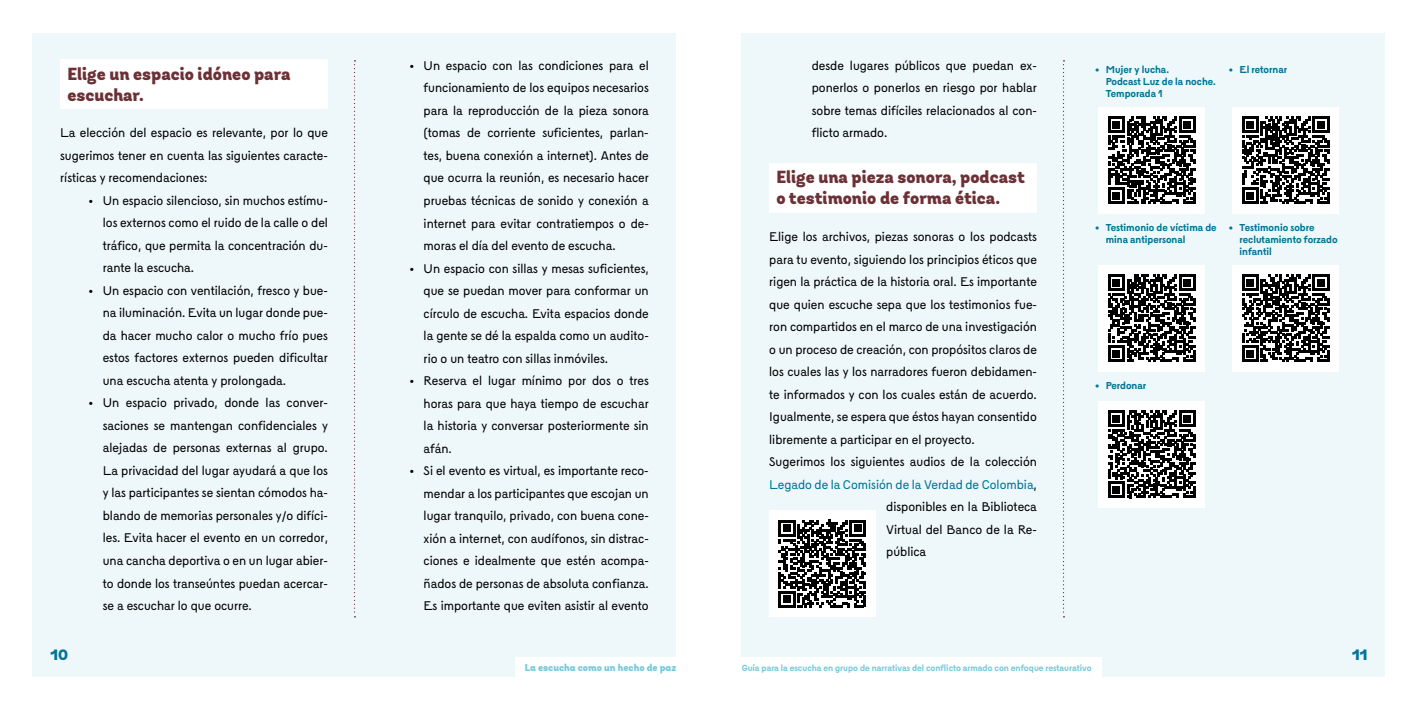
<style>
.page{position:relative;width:1418px;height:709px;background:#fff}
.page>*{position:absolute;margin:0;border:0;box-sizing:border-box;transform-origin:0 0}
.t1{font:900 17.5px/21px "Andes W04";color:#6c3136}
.t2{font:900 15px "Andes W04";color:#007597}
.t3{font:12.5px/22.5px "blaa";color:#000;text-align:justify}
.t4{font:12.5px "blaa";color:#007597}
.t5{font:700 10px/12px "blaa";color:#007597}
.t6{font:900 10px "Andes W04";color:#75c9db}
.t7{font:700 8.75px "blaa";color:#75c9db}
.s1{color:#000}
</style>
<div class="page">
<div style="left:741px;top:33px;width:644px;height:643px;background:#eef8fb"></div>
<div style="left:33px;top:33px;width:643px;height:643px;background:#eef8fb"></div>
<svg style="left:354px;top:60px;width:1px;height:557px"></svg>
<svg style="left:1063px;top:60px;width:1px;height:557px"></svg>
<div style="left:515px;top:657px;width:172px;height:27px;background:#fff"></div>
<div style="left:738px;top:657px;width:363px;height:27px;background:#fff"></div>
<div style="left:60px;top:59px;width:268px;height:49px;background:#fff"></div>
<div style="left:769px;top:163px;width:267px;height:49px;background:#fff"></div>
<div style="left:1098px;top:107px;width:106px;height:106px;background:#fff"></div>
<svg style="left:1108px;top:116px;width:87px;height:88px"></svg>
<div style="left:1232px;top:107px;width:106px;height:106px;background:#fff"></div>
<svg style="left:1242px;top:116px;width:87px;height:88px"></svg>
<div style="left:1098px;top:265px;width:106px;height:106px;background:#fff"></div>
<svg style="left:1108px;top:274px;width:87px;height:88px"></svg>
<div style="left:1232px;top:265px;width:106px;height:106px;background:#fff"></div>
<svg style="left:1242px;top:274px;width:87px;height:88px"></svg>
<div style="left:1098px;top:401px;width:106px;height:106px;background:#fff"></div>
<svg style="left:1108px;top:410px;width:87px;height:88px"></svg>
<div style="left:769px;top:510px;width:106px;height:107px;background:#fff"></div>
<svg style="left:778px;top:520px;width:88px;height:87px"></svg>
<h1 class="t1" style="left:67px;top:64px;width:224px">Elige un espacio idóneo para escuchar.</h1>
<p class="t3" style="left:60px;top:121px;width:269px">La elección del espacio es relevante, por lo que sugerimos tener en cuenta las siguientes caracte&shy;rísticas y recomendaciones:</p>
<p class="t3" style="left:103px;top:189px;width:227px;text-indent:-14px">• Un espacio silencioso, sin muchos estímu&shy;los externos como el ruido de la calle o del tráfico, que permita la concentración du&shy;rante la escucha.</p>
<p class="t3" style="left:103px;top:279px;width:227px;text-indent:-14px">• Un espacio con ventilación, fresco y bue&shy;na iluminación. Evita un lugar donde pue&shy;da hacer mucho calor o mucho frío pues estos factores externos pueden dificultar una escucha atenta y prolongada.</p>
<p class="t3" style="left:103px;top:391px;width:227px;text-indent:-14px">• Un espacio privado, donde las conver&shy;saciones se mantengan confidenciales y alejadas de personas externas al grupo.<br>La privacidad del lugar ayudará a que los y las participantes se sientan cómodos ha&shy;blando de memorias personales y/o difíci&shy;les. Evita hacer el evento en un corredor, una cancha deportiva o en un lugar abier&shy;to donde los transeúntes puedan acercar&shy;se a escuchar lo que ocurre.</p>
<p class="t3" style="left:423px;top:54px;width:227px;text-indent:-14px">• Un espacio con las condiciones para el funcionamiento de los equipos necesarios para la reproducción de la pieza sonora (tomas de corriente suficientes, parlan&shy;tes, buena conexión a internet). Antes de que ocurra la reunión, es necesario hacer pruebas técnicas de sonido y conexión a internet para evitar contratiempos o de&shy;moras el día del evento de escucha.</p>
<p class="t3" style="left:423px;top:257px;width:227px;text-indent:-14px">• Un espacio con sillas y mesas suficientes, que se puedan mover para conformar un círculo de escucha. Evita espacios donde la gente se dé la espalda como un audito&shy;rio o un teatro con sillas inmóviles.</p>
<p class="t3" style="left:423px;top:369px;width:227px;text-indent:-14px">• Reserva el lugar mínimo por dos o tres horas para que haya tiempo de escuchar la historia y conversar posteriormente sin afán.</p>
<p class="t3" style="left:423px;top:459px;width:227px;text-indent:-14px">• Si el evento es virtual, es importante reco&shy;mendar a los participantes que escojan un lugar tranquilo, privado, con buena cone&shy;xión a internet, con audífonos, sin distrac&shy;ciones e idealmente que estén acompa&shy;ñados de personas de absoluta confianza.<br>Es importante que eviten asistir al evento</p>
<p class="t3" style="left:811px;top:54px;width:226px">desde lugares públicos que puedan ex&shy;ponerlos o ponerlos en riesgo por hablar sobre temas difíciles relacionados al con&shy;flicto armado.</p>
<h1 class="t1" style="left:776px;top:167px;width:250px">Elige una pieza sonora, podcast o testimonio de forma ética.</h1>
<p class="t3" style="left:769px;top:225px;width:269px">Elige los archivos, piezas sonoras o los podcasts</p>
<p class="t3" style="left:769px;top:248px;width:269px">para tu evento, siguiendo los principios éticos que</p>
<p class="t3" style="left:769px;top:270px;width:269px">rigen la práctica de la historia oral. Es importante</p>
<p class="t3" style="left:769px;top:293px;width:269px">que quien escuche sepa que los testimonios fue-</p>
<p class="t3" style="left:769px;top:315px;width:269px">ron compartidos en el marco de una investigación</p>
<p class="t3" style="left:769px;top:338px;width:269px">o un proceso de creación, con propósitos claros de</p>
<p class="t3" style="left:769px;top:360px;width:269px">los cuales las y los narradores fueron debidamen-</p>
<p class="t3" style="left:769px;top:383px;width:269px">te informados y con los cuales están de acuerdo.</p>
<p class="t3" style="left:769px;top:405px;width:269px">Igualmente, se espera que éstos hayan consentido</p>
<p class="t3" style="left:769px;top:428px;width:207px">libremente a participar en el proyecto.</p>
<p class="t3" style="left:769px;top:450px;width:269px">Sugerimos los siguientes audios de la colección</p>
<p class="t4" style="left:769px;top:476px;width:269px">Legado de la Comisión de la Verdad de Colombia<span class="s1">,</span></p>
<p class="t3" style="left:886px;top:495px;width:152px">disponibles en la Biblioteca</p>
<p class="t3" style="left:886px;top:518px;width:152px">Virtual del Banco de la Re-</p>
<p class="t3" style="left:886px;top:540px;width:42px">pública</p>
<p class="t5" style="left:1105px;top:63px;width:112px;text-indent:-11px">• Mujer y lucha.<br>Podcast Luz de la noche.<br>Temporada 1</p>
<p class="t5" style="left:1228px;top:63px;width:60px">• El retornar</p>
<p class="t5" style="left:1105px;top:221px;width:112px;text-indent:-11px">• Testimonio de víctima de mina antipersonal</p>
<p class="t5" style="left:1239px;top:221px;width:100px;text-indent:-11px">• Testimonio sobre reclutamiento forzado infantil</p>
<p class="t5" style="left:1095px;top:379px;width:53px">• Perdonar</p>
<p class="t2" style="left:50px;top:644px;width:19px">10</p>
<p class="t2" style="left:1351px;top:644px;width:17px">11</p>
<p class="t6" style="left:525px;top:661px;width:153px">La escucha como un hecho de paz</p>
<p class="t7" style="left:741px;top:662px;width:351px">Guía para la escucha en grupo de narrativas del conflicto armado con enfoque restaurativo</p>
</div>
